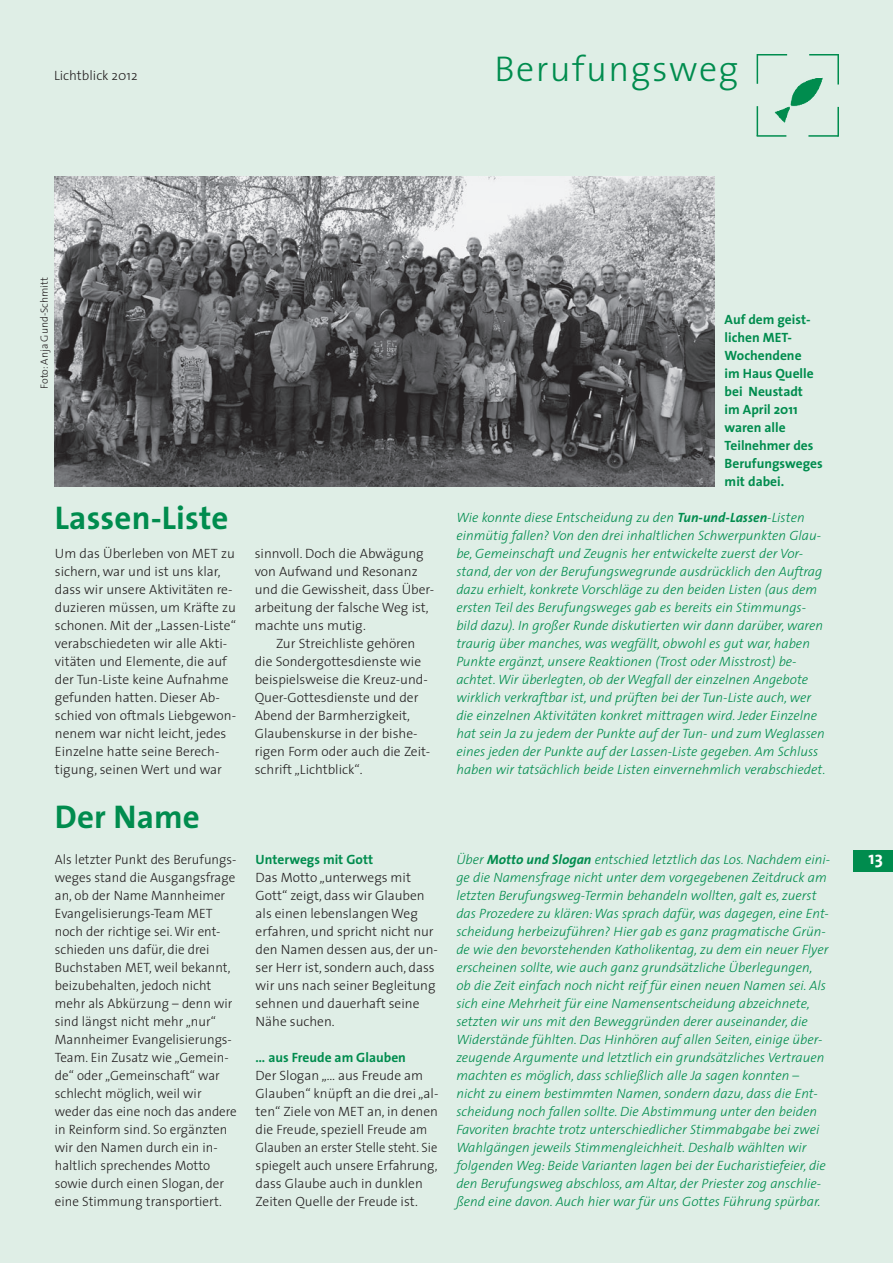
<style>
.page{position:relative;width:893px;height:1263px;background:#dfeee6}
.page>*{position:absolute;margin:0;border:0;box-sizing:border-box;transform-origin:0 0}
.t1{font:300 36px "The Sans";letter-spacing:.04em;color:#008c4e}
.t2{font:700 33px "The Sans";letter-spacing:.005em;color:#008c4e}
.t3{font:700 18px "The Sans";color:#fff}
.t4{font:italic 300 13.5px/18px "The Sans";color:#008c4e}
.t5{font:300 13.5px/18px "The Sans";color:#231f20}
.t6{font:700 13.5px/18px "The Sans";color:#008c4e}
.t7{font:300 10.5px "The Sans";color:#231f20}
.s1{font-weight:700}
</style>
<div class="page">
<img style="left:54px;top:176px;width:660px;height:310px">
<div style="left:854px;top:850px;width:39px;height:22px;background:#008c4e"></div>
<hr style="left:757px;top:54px;width:30px;height:2px;background:#008c4e">
<hr style="left:757px;top:54px;width:1px;height:30px;background:#008c4e">
<hr style="left:757px;top:106px;width:1px;height:30px;background:#008c4e">
<hr style="left:757px;top:135px;width:29px;height:2px;background:#008c4e">
<hr style="left:808px;top:135px;width:30px;height:2px;background:#008c4e">
<hr style="left:837px;top:107px;width:2px;height:30px;background:#008c4e">
<hr style="left:837px;top:55px;width:2px;height:30px;background:#008c4e">
<hr style="left:809px;top:54px;width:30px;height:2px;background:#008c4e">
<img style="left:774px;top:77px;width:49px;height:46px">
<p class="t5" style="left:54px;top:67px;width:85px">Lichtblick 2012</p>
<h1 class="t1" style="left:494px;top:46px;width:246px">Berufungsweg</h1>
<p class="t7" style="left:38px;top:389px;width:113px;rotate:-90deg">Foto: Anja Gund-Schmitt</p>
<h2 class="t2" style="left:55px;top:497px;width:175px">Lassen-Liste</h2>
<p class="t5" style="left:55px;top:545px;width:183px">Um das Überleben von MET zu sichern, war und ist uns klar, dass wir unsere Aktivitäten re&shy;duzieren müssen, um Kräfte zu schonen. Mit der „Lassen-Liste“ verabschiedeten wir alle Akti&shy;vitäten und Elemente, die auf der Tun-Liste keine Aufnahme gefunden hatten. Dieser Ab&shy;schied von oftmals Liebgewon&shy;nenem war nicht leicht, jedes<br>Einzelne hatte seine Berech&shy;tigung, seinen Wert und war</p>
<h2 class="t2" style="left:55px;top:795px;width:146px">Der Name</h2>
<p class="t5" style="left:55px;top:851px;width:183px">Als letzter Punkt des Berufungs&shy;weges stand die Ausgangsfrage an, ob der Name Mannheimer<br>Evangelisierungs-Team MET noch der richtige sei. Wir ent&shy;schieden uns dafür, die drei<br>Buchstaben MET, weil bekannt, beizubehalten, jedoch nicht mehr als Abkürzung – denn wir sind längst nicht mehr „nur“<br>Mannheimer Evangelisierungs-<br>Team. Ein Zusatz wie „Gemein&shy;de“ oder „Gemeinschaft“ war schlecht möglich, weil wir weder das eine noch das andere in Reinform sind. So ergänzten wir den Namen durch ein in&shy;haltlich sprechendes Motto sowie durch einen Slogan, der eine Stimmung transportiert.</p>
<p class="t5" style="left:255px;top:545px;width:181px">sinnvoll. Doch die Abwägung von Aufwand und Resonanz und die Gewissheit, dass Über&shy;arbeitung der falsche Weg ist, machte uns mutig.</p>
<p class="t5" style="left:255px;top:634px;width:177px;text-indent:21px">Zur Streichliste gehören die Sondergottesdienste wie beispielsweise die Kreuz-und-<br>Quer-Gottesdienste und der<br>Abend der Barmherzigkeit,<br>Glaubenskurse in der bishe&shy;rigen Form oder auch die Zeit&shy;schrift „Lichtblick“.</p>
<p class="t6" style="left:725px;top:311px;width:99px">Auf dem geist&shy;lichen MET-<br>Wochendene<br>im Haus Quelle bei Neustadt<br>im April 2011 waren alle<br>Teilnehmer des<br>Berufungsweges mit dabei.</p>
<p class="t4" style="left:456px;top:509px;width:371px">Wie konnte diese Entscheidung zu den <span class="s1">Tun-und-Lassen</span>-Listen einmütig fallen? Von den drei inhaltlichen Schwerpunkten Glau&shy;be, Gemeinschaft und Zeugnis her entwickelte zuerst der Vor&shy;stand, der von der Berufungswegrunde ausdrücklich den Auftrag dazu erhielt, konkrete Vorschläge zu den beiden Listen (aus dem ersten Teil des Berufungsweges gab es bereits ein Stimmungs&shy;bild dazu). In großer Runde diskutierten wir dann darüber, waren traurig über manches, was wegfällt, obwohl es gut war, haben Punkte ergänzt, unsere Reaktionen (Trost oder Misstrost) be&shy;achtet. Wir überlegten, ob der Wegfall der einzelnen Angebote wirklich verkraftbar ist, und prüften bei der Tun-Liste auch, wer die einzelnen Aktivitäten konkret mittragen wird. Jeder Einzelne hat sein Ja zu jedem der Punkte auf der Tun- und zum Weglassen eines jeden der Punkte auf der Lassen-Liste gegeben. Am Schluss haben wir tatsächlich beide Listen einvernehmlich verabschiedet.</p>
<p class="t6" style="left:256px;top:850px;width:119px">Unterwegs mit Gott</p>
<p class="t5" style="left:256px;top:868px;width:184px">Das Motto „unterwegs mit<br>Gott“ zeigt, dass wir Glauben als einen lebenslangen Weg erfahren, und spricht nicht nur den Namen dessen aus, der un&shy;ser Herr ist, sondern auch, dass wir uns nach seiner Begleitung sehnen und dauerhaft seine<br>Nähe suchen.</p>
<p class="t6" style="left:256px;top:1048px;width:152px">… aus Freude am Glauben</p>
<p class="t5" style="left:256px;top:1066px;width:184px">Der Slogan „… aus Freude am<br>Glauben“ knüpft an die drei „al&shy;ten“ Ziele von MET an, in denen die Freude, speziell Freude am<br>Glauben an erster Stelle steht. Sie spiegelt auch unsere Erfahrung, dass Glaube auch in dunklen<br>Zeiten Quelle der Freude ist.</p>
<p class="t4" style="left:456px;top:850px;width:375px">Über <span class="s1">Motto und Slogan</span> entschied letztlich das Los. Nachdem eini&shy;ge die Namensfrage nicht unter dem vorgegebenen Zeitdruck am letzten Berufungsweg-Termin behandeln wollten, galt es, zuerst das Prozedere zu klären: Was sprach dafür, was dagegen, eine Ent&shy;scheidung herbeizuführen? Hier gab es ganz pragmatische Grün&shy;de wie den bevorstehenden Katholikentag, zu dem ein neuer Flyer erscheinen sollte, wie auch ganz grundsätzliche Überlegungen, ob die Zeit einfach noch nicht reif für einen neuen Namen sei. Als sich eine Mehrheit für eine Namensentscheidung abzeichnete, setzten wir uns mit den Beweggründen derer auseinander, die Widerstände fühlten. Das Hinhören auf allen Seiten, einige über&shy;zeugende Argumente und letztlich ein grundsätzliches Vertrauen machten es möglich, dass schließlich alle Ja sagen konnten – nicht zu einem bestimmten Namen, sondern dazu, dass die Ent&shy;scheidung noch fallen sollte. Die Abstimmung unter den beiden Favoriten brachte trotz unterschiedlicher Stimmabgabe bei zwei Wahlgängen jeweils Stimmengleichheit. Deshalb wählten wir folgenden Weg: Beide Varianten lagen bei der Eucharistiefeier, die den Berufungsweg abschloss, am Altar, der Priester zog anschlie&shy;ßend eine davon. Auch hier war für uns Gottes Führung spürbar.</p>
<h3 class="t3" style="left:869px;top:846px;width:16px">13</h3>
<h3 class="t3" style="left:858px;top:847px;width:17px">13</h3>
</div>
